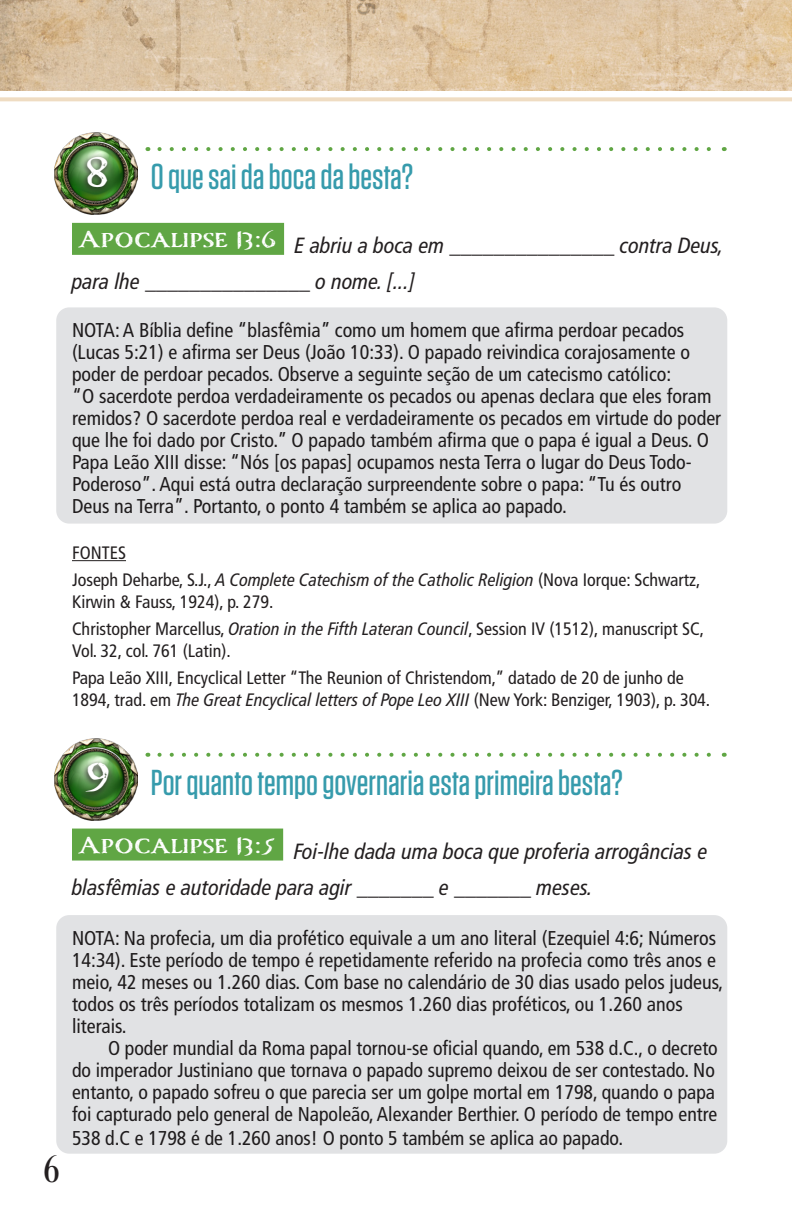
<style>
.page{position:relative;width:792px;height:1224px;background:#fff}
.page>*{position:absolute;margin:0;border:0;box-sizing:border-box;transform-origin:0 0}
.Compass_Numbers{font:700 50px "Carta Marina";color:#fff}
.t1{font:40px "Desire Pro";color:#231f20}
.Questions_1{font:500 36px "Tungsten";color:#369bac}
.Scripture_with_blanks{font:italic condensed 22px/36px "Frutiger LT Pro";color:#231f20}
.NOTE{font:condensed 20px/22px "Frutiger LT Pro";color:#231f20}
.NOTE-2{font:condensed 18px/21.6px "Frutiger LT Pro";color:#231f20}
.s1{font-style:italic}
</style>
<div class="page">
<img style="left:0;top:0;width:792px;height:91px">
<svg style="left:0;top:97px;width:792px;height:4px;background:#f0dfc7"></svg>
<div style="left:72px;top:223px;width:212px;height:32px;background:#60a644"></div>
<hr style="left:72px;top:560px;width:54px;height:1px;background:#231f20">
<div style="left:72px;top:829px;width:211px;height:32px;background:#60a644"></div>
<img style="left:54px;top:133px;width:83px;height:82px">
<div style="left:81px;top:152px;width:31px;height:42px;background:#231f20;opacity:.75"></div>
<img style="left:54px;top:738px;width:83px;height:83px">
<div style="left:79px;top:759px;width:35px;height:41px;background:#231f20;opacity:.75"></div>
<svg style="left:159px;top:147px;width:552px;height:4px"></svg>
<div style="left:56px;top:307px;width:671px;height:217px;background:#e1e2e4;border-radius:13px"></div>
<svg style="left:159px;top:753px;width:552px;height:4px"></svg>
<div style="left:56px;top:915px;width:671px;height:239px;background:#e1e2e4;border-radius:13px"></div>
<p class="Compass_Numbers" style="left:85px;top:142px;width:27px">8</p>
<p class="Questions_1" style="left:151px;top:158px;width:264px">O que sai da boca da besta?</p>
<p class="Scripture_with_blanks" style="left:72px;top:227px;width:653px"><sup>Apocalipse</sup> <sup>13:6</sup> E abriu a boca em _______________ contra Deus, para lhe _______________ o nome. [...]</p>
<p class="NOTE" style="left:72px;top:319px;width:651px">NOTA: A Bíblia define “blasfêmia” como um homem que afirma perdoar pecados (Lucas 5:21) e afirma ser Deus (João 10:33). O papado reivindica corajosamente o poder de perdoar pecados. Observe a seguinte seção de um catecismo católico:<br>“O sacerdote perdoa verdadeiramente os pecados ou apenas declara que eles foram remidos? O sacerdote perdoa real e verdadeiramente os pecados em virtude do poder que lhe foi dado por Cristo.” O papado também afirma que o papa é igual a Deus. O Papa Leão XIII disse: “Nós [os papas] ocupamos nesta Terra o lugar do Deus Todo-Poderoso”. Aqui está outra declaração surpreendente sobre o papa: “Tu és outro Deus na Terra”. Portanto, o ponto 4 também se aplica ao papado.</p>
<p class="NOTE-2" style="left:72px;top:542px;width:56px">FONTES</p>
<p class="NOTE-2" style="left:72px;top:569px;width:630px">Joseph Deharbe, S.J., <span class="s1">A Complete Catechism of the Catholic Religion</span> (Nova Iorque: Schwartz,<br>Kirwin &amp; Fauss, 1924), p. 279.</p>
<p class="NOTE-2" style="left:72px;top:618px;width:634px">Christopher Marcellus, <span class="s1">Oration in the Fifth Lateran Council</span>, Session IV (1512), manuscript SC,<br>Vol. 32, col. 761 (Latin).</p>
<p class="NOTE-2" style="left:72px;top:667px;width:640px">Papa Leão XIII, Encyclical Letter “The Reunion of Christendom,” datado de 20 de junho de<br>1894, trad. em <span class="s1">The Great Encyclical letters of Pope Leo XIII</span> (New York: Benziger, 1903), p. 304.</p>
<h2 class="t1" style="left:44px;top:1145px;width:17px">6</h2>
<p class="Compass_Numbers" style="left:85px;top:748px;width:26px">9</p>
<p class="Questions_1" style="left:151px;top:763px;width:474px">Por quanto tempo governaria esta primeira besta?</p>
<p class="Scripture_with_blanks" style="left:72px;top:833px;width:637px"><sup>Apocalipse</sup> <sup>13:5</sup> Foi-lhe dada uma boca que proferia arrogâncias e blasfêmias e autoridade para agir _______ e _______ meses.</p>
<p class="NOTE" style="left:72px;top:927px;width:653px">NOTA: Na profecia, um dia profético equivale a um ano literal (Ezequiel 4:6; Números 14:34). Este período de tempo é repetidamente referido na profecia como três anos e meio, 42 meses ou 1.260 dias. Com base no calendário de 30 dias usado pelos judeus, todos os três períodos totalizam os mesmos 1.260 dias proféticos, ou 1.260 anos literais.</p>
<p class="NOTE" style="left:72px;top:1037px;width:647px;text-indent:36px">O poder mundial da Roma papal tornou-se oficial quando, em 538 d.C., o decreto do imperador Justiniano que tornava o papado supremo deixou de ser contestado. No entanto, o papado sofreu o que parecia ser um golpe mortal em 1798, quando o papa foi capturado pelo general de Napoleão, Alexander Berthier. O período de tempo entre</p>
<p class="NOTE" style="left:72px;top:1127px;width:553px">538 d.C e 1798 é de 1.260 anos! O ponto 5 também se aplica ao papado.</p>
</div>
